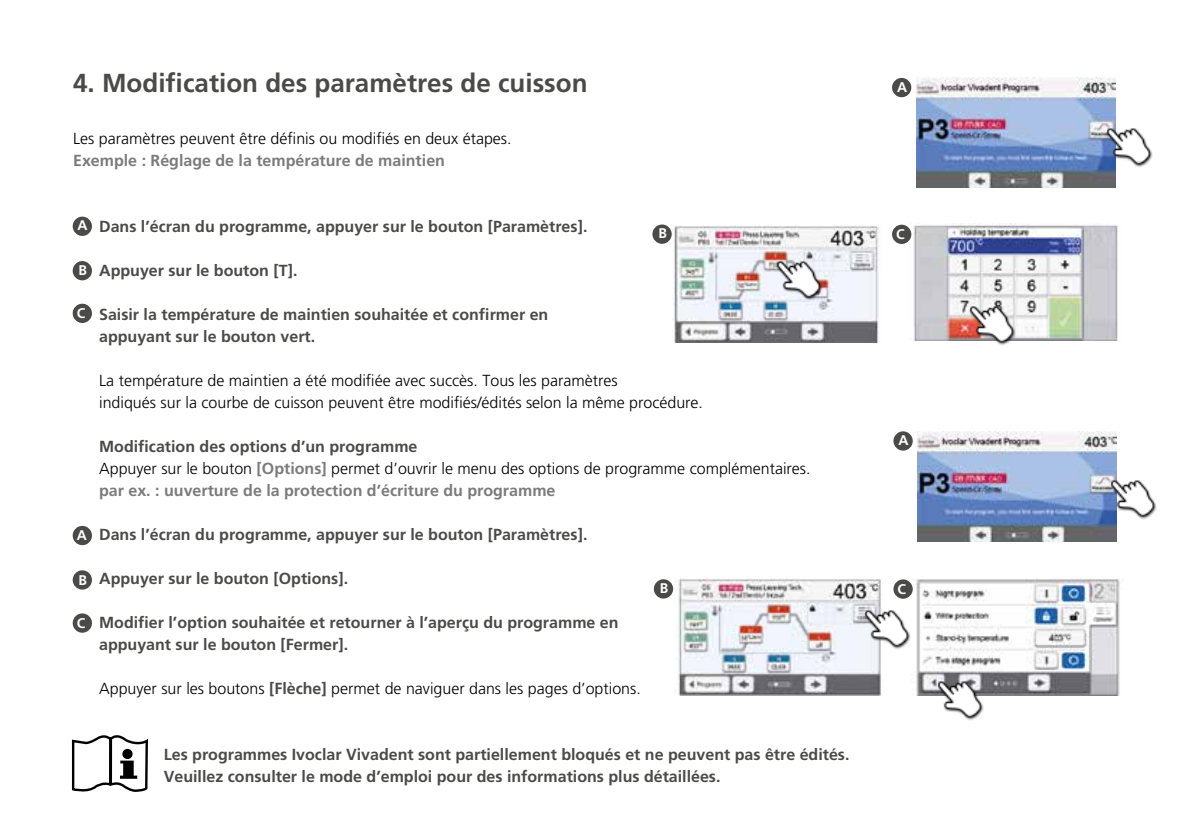
<style>
.page{position:relative;width:1191px;height:840px;background:#fff}
.page>*{position:absolute;margin:0;border:0;box-sizing:border-box;transform-origin:0 0}
.t1{font:700 26px "Frutiger";color:#4a4a49}
.t2{font:700 16px/22px "Frutiger";color:#4a4a49}
.t3{font:300 16px/22px "Frutiger";color:#000}
.t4{font:700 16px "Frutiger";color:#7c7b7b}
.t5{font:700 14px "Frutiger";color:#fff}
.s1{font-weight:700;color:#4a4a49}
.s2{font-weight:700;color:#7c7b7b}
</style>
<div class="page">
<div style="left:73px;top:216px;width:19px;height:20px;background:#4a4a49;border-radius:50%"></div>
<div style="left:73px;top:261px;width:19px;height:19px;background:#4a4a49;border-radius:50%"></div>
<svg style="left:72px;top:272px;width:76px;height:520px"></svg>
<hr style="left:109px;top:738px;width:3px;height:46px;background:#000">
<div style="left:122px;top:748px;width:11px;height:10px;background:#000;border-radius:50%"></div>
<svg style="left:120px;top:760px;width:17px;height:18px"></svg>
<img style="left:674px;top:578px;width:208px;height:117px">
<img style="left:911px;top:578px;width:209px;height:116px">
<img style="left:672px;top:225px;width:208px;height:117px">
<img style="left:910px;top:223px;width:208px;height:117px">
<img style="left:916px;top:78px;width:199px;height:109px">
<img style="left:917px;top:431px;width:199px;height:110px">
<div style="left:652px;top:224px;width:19px;height:20px;background:#4a4a49;border-radius:50%"></div>
<div style="left:654px;top:579px;width:19px;height:19px;background:#4a4a49;border-radius:50%"></div>
<div style="left:892px;top:224px;width:19px;height:20px;background:#4a4a49;border-radius:50%"></div>
<div style="left:892px;top:78px;width:19px;height:19px;background:#4a4a49;border-radius:50%"></div>
<div style="left:893px;top:431px;width:19px;height:19px;background:#4a4a49;border-radius:50%"></div>
<div style="left:893px;top:579px;width:19px;height:19px;background:#4a4a49;border-radius:50%"></div>
<img style="left:773px;top:257px;width:53px;height:44px">
<img style="left:966px;top:302px;width:53px;height:43px">
<img style="left:861px;top:606px;width:53px;height:44px">
<img style="left:934px;top:676px;width:53px;height:44px">
<img style="left:1103px;top:125px;width:50px;height:44px">
<img style="left:1107px;top:476px;width:50px;height:44px">
<h1 class="t1" style="left:73px;top:67px;width:516px">4. Modification des paramètres de cuisson</h1>
<p class="t3" style="left:73px;top:127px;width:440px">Les paramètres peuvent être définis ou modifiés en deux étapes.</p>
<p class="t4" style="left:73px;top:151px;width:373px">Exemple : Réglage de la température de maintien</p>
<p class="t5" style="left:77px;top:217px;width:12px">A</p>
<p class="t5" style="left:78px;top:262px;width:10px">B</p>
<p class="t5" style="left:77px;top:304px;width:10px">C</p>
<p class="t5" style="left:77px;top:526px;width:12px">A</p>
<p class="t5" style="left:78px;top:571px;width:10px">B</p>
<p class="t5" style="left:77px;top:614px;width:10px">C</p>
<p class="t2" style="left:99px;top:215px;width:490px">Dans l’écran du programme, appuyer sur le bouton [Paramètres].</p>
<p class="t2" style="left:99px;top:259px;width:200px">Appuyer sur le bouton [T].</p>
<p class="t2" style="left:99px;top:303px;width:451px">Saisir la température de maintien souhaitée et confirmer en appuyant sur le bouton vert.</p>
<p class="t3" style="left:99px;top:369px;width:605px">La température de maintien a été modifiée avec succès. Tous les paramètres<br>indiqués sur la courbe de cuisson peuvent être modifiés/édités selon la même procédure.</p>
<p class="t3" style="left:99px;top:435px;width:713px"><span class="s1">Modification des options d’un programme<br></span>Appuyer sur le bouton <span class="s2">[Options]</span> permet d’ouvrir le menu des options de programme complémentaires. <span class="s2">par ex. : uuverture de la protection d’écriture du programme</span></p>
<p class="t2" style="left:99px;top:523px;width:490px">Dans l’écran du programme, appuyer sur le bouton [Paramètres].</p>
<p class="t2" style="left:99px;top:567px;width:250px">Appuyer sur le bouton [Options].</p>
<p class="t2" style="left:99px;top:611px;width:521px">Modifier l’option souhaitée et retourner à l’aperçu du programme en appuyant sur le bouton [Fermer].</p>
<p class="t3" style="left:99px;top:677px;width:543px">Appuyer sur les boutons <span class="s1">[Flèche]</span> permet de naviguer dans les pages d’options.</p>
<p class="t5" style="left:658px;top:225px;width:10px">B</p>
<p class="t5" style="left:660px;top:579px;width:10px">B</p>
<p class="t2" style="left:164px;top:743px;width:687px">Les programmes Ivoclar Vivadent sont partiellement bloqués et ne peuvent pas être édités.<br>Veuillez consulter le mode d’emploi pour des informations plus détaillées.</p>
<p class="t5" style="left:897px;top:78px;width:12px">A</p>
<p class="t5" style="left:896px;top:226px;width:10px">C</p>
<p class="t5" style="left:898px;top:432px;width:12px">A</p>
<p class="t5" style="left:897px;top:580px;width:10px">C</p>
</div>
